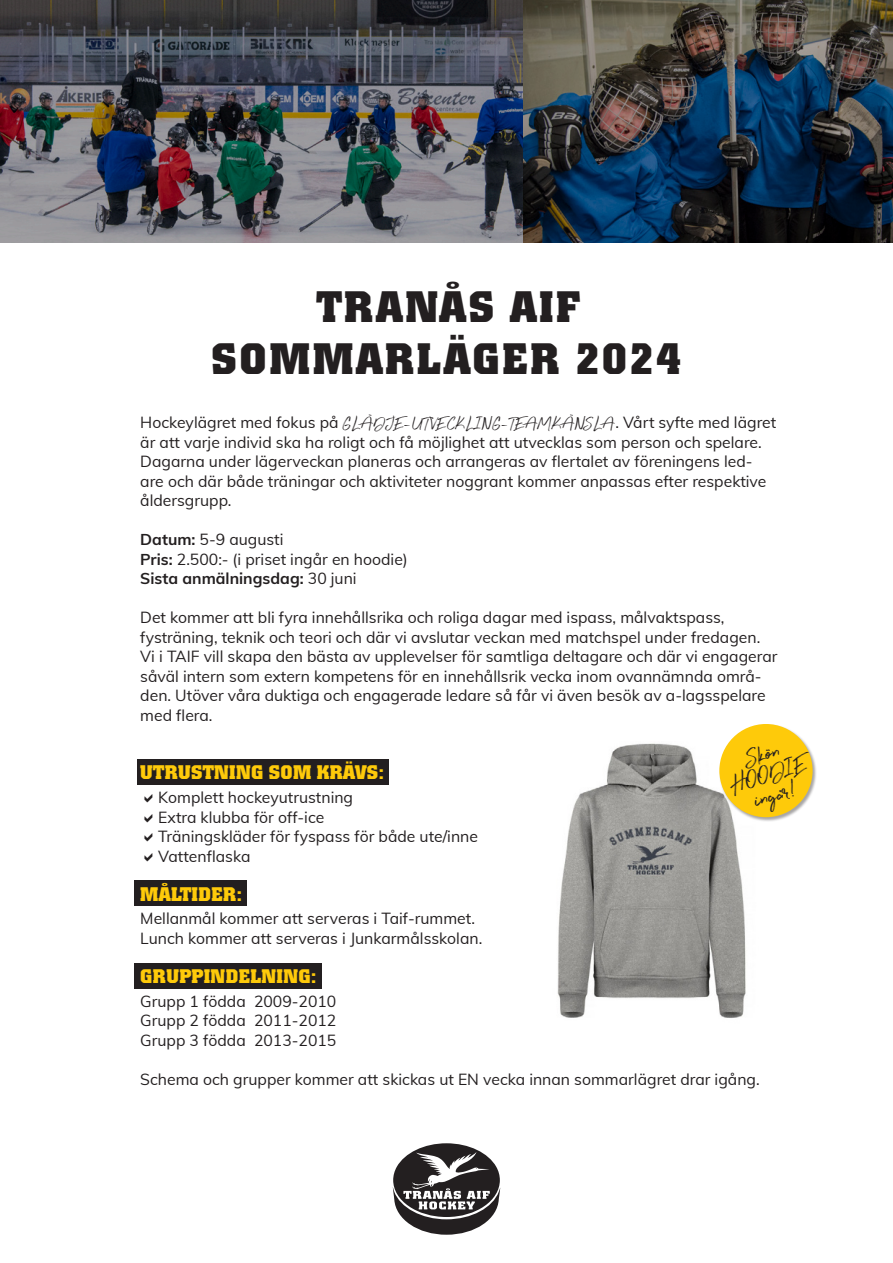
<style>
.page{position:relative;width:893px;height:1263px;background:#fff}
.page>*{position:absolute;margin:0;border:0;box-sizing:border-box;transform-origin:0 0}
.t1{font:700 43.5px "Colossalis";letter-spacing:.04em;color:#231f20}
.t2{font:22.5px "Perfect Sunset";color:#231f20}
.t3{font:700 19.5px "Colossalis";letter-spacing:.02em;color:#feca0a}
.t4{font:700 19.5px "Colossalis";color:#feca0a}
.t5{font:15.75px/19.5px "Muli";color:#231f20}
.t6{font:700 15.75px "Muli";color:#231f20}
.s1{font-family:"Perfect Sunset"}
.s2{font-weight:700}
.s3{font-weight:400}
</style>
<div class="page">
<div style="left:134px;top:880px;width:113px;height:26px;background:#231f20"></div>
<div style="left:134px;top:963px;width:188px;height:26px;background:#231f20"></div>
<div style="left:137px;top:759px;width:252px;height:26px;background:#231f20"></div>
<img style="left:557px;top:743px;width:189px;height:275px">
<svg style="left:392px;top:1143px;width:109px;height:92px"></svg>
<div style="left:719px;top:724px;width:98px;height:98px;background:#231f20;opacity:.4"></div>
<div style="left:719px;top:724px;width:94px;height:93px;background:#feca0a;border-radius:50%"></div>
<img style="left:0;top:0;width:893px;height:242px">
<p class="t1" style="left:316px;top:281px;width:266px">TRANÅS AIF</p>
<p class="t1" style="left:212px;top:334px;width:471px">SOMMARLÄGER 2024</p>
<p class="t5" style="left:140px;top:412px;width:637px">Hockeylägret med fokus på <span class="s1">GLÄDJE-UTVECKLING-TEAMKÄNSLA</span>. Vårt syfte med lägret är att varje individ ska ha roligt och få möjlighet att utvecklas som person och spelare.<br>Dagarna under lägerveckan planeras och arrangeras av flertalet av föreningens led&shy;are och där både träningar och aktiviteter noggrant kommer anpassas efter respektive åldersgrupp.</p>
<p class="t5" style="left:140px;top:529px;width:145px"><span class="s2">Datum:</span> 5-9 augusti</p>
<p class="t5" style="left:140px;top:549px;width:269px"><span class="s2">Pris:</span> 2.500:- (i priset ingår en hoodie)</p>
<p class="t6" style="left:140px;top:567px;width:218px">Sista anmälningsdag: <span class="s3">30 juni</span></p>
<p class="t5" style="left:140px;top:607px;width:621px">Det kommer att bli fyra innehållsrika och roliga dagar med ispass, målvaktspass, fysträning, teknik och teori och där vi avslutar veckan med matchspel under fredagen.</p>
<p class="t5" style="left:140px;top:646px;width:639px">Vi i TAIF vill skapa den bästa av upplevelser för samtliga deltagare och där vi engagerar såväl intern som extern kompetens för en innehållsrik vecka inom ovannämnda områ&shy;den. Utöver våra duktiga och engagerade ledare så får vi även besök av a-lagsspelare med flera.</p>
<p class="t2" style="left:743px;top:744px;width:35px;rotate:-16deg">Skön</p>
<p class="t2" style="left:727px;top:771px;width:80px;rotate:-16deg">HOODIE</p>
<p class="t3" style="left:140px;top:761px;width:245px">UTRUSTNING SOM KRÄVS:</p>
<p class="t5" style="left:158px;top:787px;width:196px">Komplett hockeyutrustning</p>
<p class="t5" style="left:158px;top:806px;width:168px">Extra klubba för off-ice</p>
<p class="t5" style="left:158px;top:826px;width:321px">Träningskläder för fyspass för både ute/inne</p>
<p class="t5" style="left:158px;top:845px;width:94px">Vattenflaska</p>
<p class="t4" style="left:140px;top:882px;width:103px">MÅLTIDER:</p>
<p class="t5" style="left:140px;top:908px;width:336px">Mellanmål kommer att serveras i Taif-rummet.</p>
<p class="t5" style="left:140px;top:928px;width:343px">Lunch kommer att serveras i Junkarmålsskolan.</p>
<p class="t3" style="left:140px;top:965px;width:177px">GRUPPINDELNING:</p>
<p class="t5" style="left:140px;top:990px;width:198px">Grupp 1 födda 2009-2010</p>
<p class="t5" style="left:140px;top:1010px;width:198px">Grupp 2 födda 2011-2012</p>
<p class="t5" style="left:140px;top:1029px;width:198px">Grupp 3 födda 2013-2015</p>
<p class="t5" style="left:140px;top:1068px;width:621px">Schema och grupper kommer att skickas ut EN vecka innan sommarlägret drar igång.</p>
<p class="t2" style="left:751px;top:786px;width:43px;rotate:-16deg">ingår!</p>
</div>
